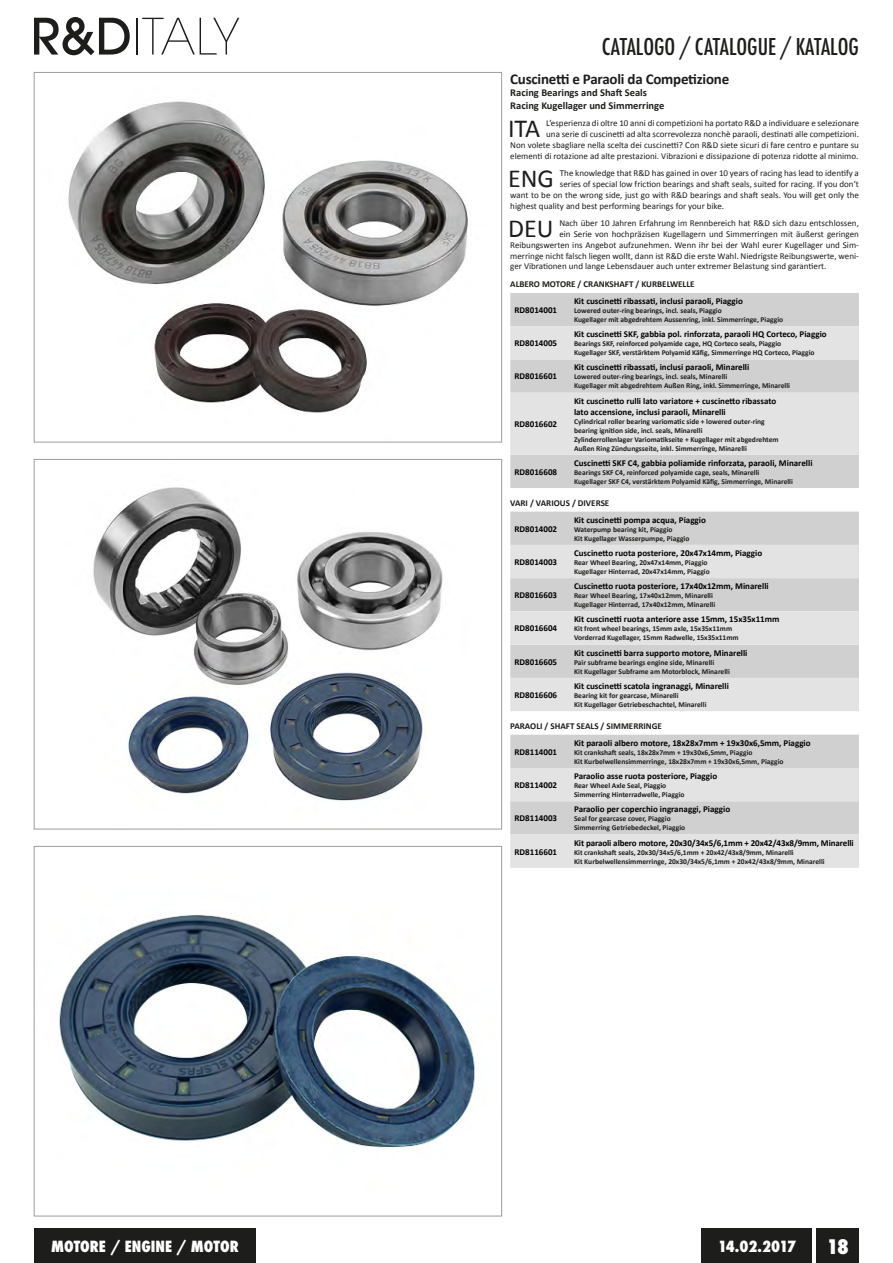
<style>
.page{position:relative;width:893px;height:1263px;background:#fff}
.page>*{position:absolute;margin:0;border:0;box-sizing:border-box;transform-origin:0 0}
.t1{font:25.95px "Calibri";color:#1d1d1b}
.t2{font:500 condensed 22.5px "Futura";color:#1d1d1b}
.t3{font:800 condensed 19.5px "Futura";color:#fff}
.t4{font:700 15px "Calibri";letter-spacing:-.015em;color:#1d1d1b}
.t5{font:800 condensed 15px "Futura";color:#fff}
.t6{font:700 10.5px/12.6px "Calibri";color:#1d1d1b}
.t7{font:9px/10.8px "Calibri";color:#1d1d1b;text-align:right}
.t8{font:700 9px/10.8px "Calibri";color:#000}
.t9{font:700 9px "Calibri";color:#1d1d1b}
.t10{font:700 7.5px/9px "Calibri";color:#1d1d1b}
</style>
<div class="page">
<div style="left:816px;top:1229px;width:43px;height:34px;background:#1d1d1b"></div>
<div style="left:702px;top:1229px;width:110px;height:34px;background:#1d1d1b"></div>
<svg style="left:34px;top:17px;width:96px;height:38px"></svg>
<hr style="left:136px;top:18px;width:1px;height:37px;background:#1d1d1b">
<svg style="left:142px;top:18px;width:97px;height:37px"></svg>
<img style="left:68px;top:101px;width:400px;height:312px">
<img style="left:93px;top:487px;width:350px;height:314px">
<img style="left:59px;top:914px;width:416px;height:234px">
<div style="left:510px;top:293px;width:349px;height:195px;background:#d0d0d0"></div>
<svg style="left:510px;top:326px;width:349px;height:129px;background:#dedede"></svg>
<div style="left:510px;top:512px;width:349px;height:33px;background:#d0d0d0"></div>
<svg style="left:510px;top:545px;width:349px;height:166px;background:#dbdbdb"></svg>
<svg style="left:510px;top:735px;width:349px;height:133px;background:#d9d9d9"></svg>
<div style="left:34px;top:1229px;width:222px;height:34px;background:#1d1d1b"></div>
<h3 class="t5" style="left:51px;top:1236px;width:189px">MOTORE / ENGINE / MOTOR</h3>
<h2 class="t2" style="left:602px;top:33px;width:259px">CATALOGO / CATALOGUE / KATALOG</h2>
<h3 class="t4" style="left:510px;top:69px;width:220px">Cuscinetti e Paraoli da Competizione</h3>
<h3 class="t6" style="left:510px;top:86px;width:156px">Racing Bearings and Shaft Seals<br>Racing Kugellager und Simmerringe</h3>
<h1 class="t1" style="left:508px;top:112px;width:34px">ITA</h1>
<p class="t7" style="left:510px;top:118px;width:350px">L’esperienza di oltre 10 anni di competizioni ha portato R&amp;D a individuare e selezionare<br>una serie di cuscinetti ad alta scorrevolezza nonchè paraoli, destinati alle competizioni.<br>Non volete sbagliare nella scelta dei cuscinetti? Con R&amp;D siete sicuri di fare centro e puntare su elementi di rotazione ad alte prestazioni. Vibrazioni e dissipazione di potenza ridotte al minimo.</p>
<h1 class="t1" style="left:508px;top:162px;width:47px">ENG</h1>
<p class="t7" style="left:560px;top:168px;width:301px">The knowledge that R&amp;D has gained in over 10 years of racing has lead to identify a</p>
<p class="t7" style="left:560px;top:179px;width:301px">series of special low friction bearings and shaft seals, suited for racing. If you don’t</p>
<p class="t7" style="left:510px;top:189px;width:350px">want to be on the wrong side, just go with R&amp;D bearings and shaft seals. You will get only the</p>
<p class="t7" style="left:510px;top:200px;width:215px">highest quality and best performing bearings for your bike.</p>
<h1 class="t1" style="left:508px;top:212px;width:47px">DEU</h1>
<p class="t7" style="left:559px;top:218px;width:301px">Nach über 10 Jahren Erfahrung im Rennbereich hat R&amp;D sich dazu entschlossen,</p>
<p class="t7" style="left:559px;top:229px;width:301px">ein Serie von hochpräzisen Kugellagern und Simmerringen mit äußerst geringen</p>
<p class="t7" style="left:510px;top:239px;width:350px">Reibungswerten ins Angebot aufzunehmen. Wenn ihr bei der Wahl eurer Kugellager und Sim-</p>
<p class="t7" style="left:510px;top:250px;width:350px">merringe nicht falsch liegen wollt, dann ist R&amp;D die erste Wahl. Niedrigste Reibungswerte, weni-</p>
<p class="t7" style="left:510px;top:261px;width:318px">ger Vibrationen und lange Lebensdauer auch unter extremer Belastung sind garantiert.</p>
<p class="t9" style="left:510px;top:278px;width:186px">ALBERO MOTORE / CRANKSHAFT / KURBELWELLE</p>
<p class="t8" style="left:514px;top:305px;width:44px">RD8014001</p>
<p class="t8" style="left:574px;top:296px;width:170px">Kit cuscinetti ribassati, inclusi paraoli, Piaggio</p>
<p class="t10" style="left:574px;top:306px;width:211px">Lowered outer-ring bearings, incl. seals, Piaggio<br>Kugellager mit abgedrehtem Aussenring, inkl. Simmerringe, Piaggio</p>
<p class="t8" style="left:514px;top:338px;width:44px">RD8014005</p>
<p class="t8" style="left:514px;top:371px;width:44px">RD8016601</p>
<p class="t8" style="left:514px;top:419px;width:44px">RD8016602</p>
<p class="t8" style="left:574px;top:329px;width:254px">Kit cuscinetti SKF, gabbia pol. rinforzata, paraoli HQ Corteco, Piaggio</p>
<p class="t10" style="left:574px;top:339px;width:242px">Bearings SKF, reinforced polyamide cage, HQ Corteco seals, Piaggio<br>Kugellager SKF, verstärktem Polyamid Käfig, Simmerringe HQ Corteco, Piaggio</p>
<p class="t8" style="left:574px;top:362px;width:177px">Kit cuscinetti ribassati, inclusi paraoli, Minarelli</p>
<p class="t10" style="left:574px;top:372px;width:218px">Lowered outer-ring bearings, incl. seals, Minarelli<br>Kugellager mit abgedrehtem Außen Ring, inkl. Simmerringe, Minarelli</p>
<p class="t8" style="left:574px;top:395px;width:204px">Kit cuscinetto rulli lato variatore + cuscinetto ribassato lato accensione, inclusi paraoli, Minarelli</p>
<p class="t10" style="left:574px;top:417px;width:206px">Cylindrical roller bearing variomatic side + lowered outer-ring bearing ignition side, incl. seals, Minarelli<br>Zylinderrollenlager Variomatikseite + Kugellager mit abgedrehtem Außen Ring Zündungsseite, inkl. Simmerringe, Minarelli</p>
<p class="t8" style="left:574px;top:457px;width:240px">Cuscinetti SKF C4, gabbia poliamide rinforzata, paraoli, Minarelli</p>
<p class="t10" style="left:574px;top:468px;width:220px">Bearings SKF C4, reinforced polyamide cage, seals, Minarelli<br>Kugellager SKF C4, verstärktem Polyamid Käfig, Simmerringe, Minarelli</p>
<p class="t9" style="left:510px;top:497px;width:101px">VARI / VARIOUS / DIVERSE</p>
<p class="t8" style="left:514px;top:523px;width:44px">RD8014002</p>
<p class="t8" style="left:514px;top:466px;width:44px">RD8016608</p>
<p class="t8" style="left:574px;top:514px;width:133px">Kit cuscinetti pompa acqua, Piaggio</p>
<p class="t10" style="left:574px;top:525px;width:117px">Waterpump bearing kit, Piaggio<br>Kit Kugellager Wasserpumpe, Piaggio</p>
<p class="t8" style="left:514px;top:556px;width:44px">RD8014003</p>
<p class="t8" style="left:514px;top:590px;width:44px">RD8016603</p>
<p class="t8" style="left:514px;top:623px;width:44px">RD8016604</p>
<p class="t8" style="left:514px;top:656px;width:44px">RD8016605</p>
<p class="t8" style="left:574px;top:547px;width:190px">Cuscinetto ruota posteriore, 20x47x14mm, Piaggio</p>
<p class="t10" style="left:574px;top:558px;width:137px">Rear Wheel Bearing, 20x47x14mm, Piaggio<br>Kugellager Hinterrad, 20x47x14mm, Piaggio</p>
<p class="t8" style="left:574px;top:581px;width:196px">Cuscinetto ruota posteriore, 17x40x12mm, Minarelli</p>
<p class="t10" style="left:574px;top:591px;width:143px">Rear Wheel Bearing, 17x40x12mm, Minarelli<br>Kugellager Hinterrad, 17x40x12mm, Minarelli</p>
<p class="t8" style="left:574px;top:614px;width:207px">Kit cuscinetti ruota anteriore asse 15mm, 15x35x11mm</p>
<p class="t10" style="left:574px;top:624px;width:166px">Kit front wheel bearings, 15mm axle, 15x35x11mm<br>Vorderrad Kugellager, 15mm Radwelle, 15x35x11mm</p>
<p class="t8" style="left:574px;top:647px;width:175px">Kit cuscinetti barra supporto motore, Minarelli</p>
<p class="t10" style="left:574px;top:658px;width:157px">Pair subframe bearings engine side, Minarelli<br>Kit Kugellager Subframe am Motorblock, Minarelli</p>
<p class="t8" style="left:574px;top:680px;width:156px">Kit cuscinetti scatola ingranaggi, Minarelli</p>
<p class="t10" style="left:574px;top:691px;width:134px">Bearing kit for gearcase, Minarelli<br>Kit Kugellager Getriebeschachtel, Minarelli</p>
<p class="t9" style="left:510px;top:720px;width:153px">PARAOLI / SHAFT SEALS / SIMMERRINGE</p>
<p class="t8" style="left:514px;top:746px;width:44px">RD8114001</p>
<p class="t8" style="left:514px;top:689px;width:44px">RD8016606</p>
<p class="t8" style="left:574px;top:737px;width:238px">Kit paraoli albero motore, 18x28x7mm + 19x30x6,5mm, Piaggio</p>
<p class="t10" style="left:574px;top:748px;width:211px">Kit crankshaft seals, 18x28x7mm + 19x30x6,5mm, Piaggio<br>Kit Kurbelwellensimmerringe, 18x28x7mm + 19x30x6,5mm, Piaggio</p>
<p class="t8" style="left:514px;top:779px;width:44px">RD8114002</p>
<p class="t8" style="left:514px;top:813px;width:44px">RD8114003</p>
<p class="t8" style="left:514px;top:846px;width:44px">RD8116601</p>
<p class="t8" style="left:574px;top:770px;width:145px">Paraolio asse ruota posteriore, Piaggio</p>
<p class="t10" style="left:574px;top:781px;width:112px">Rear Wheel Axle Seal, Piaggio<br>Simmerring Hinterradwelle, Piaggio</p>
<p class="t8" style="left:574px;top:804px;width:158px">Paraolio per coperchio ingranaggi, Piaggio</p>
<p class="t10" style="left:574px;top:814px;width:113px">Seal for gearcase cover, Piaggio<br>Simmerring Getriebedeckel, Piaggio</p>
<p class="t8" style="left:574px;top:837px;width:281px">Kit paraoli albero motore, 20x30/34x5/6,1mm + 20x42/43x8/9mm, Minarelli</p>
<p class="t10" style="left:574px;top:847px;width:252px">Kit crankshaft seals, 20x30/34x5/6,1mm + 20x42/43x8/9mm, Minarelli<br>Kit Kurbelwellensimmerringe, 20x30/34x5/6,1mm + 20x42/43x8/9mm, Minarelli</p>
<h3 class="t5" style="left:718px;top:1236px;width:80px">14.02.2017</h3>
<h3 class="t3" style="left:826px;top:1233px;width:24px">18</h3>
</div>
